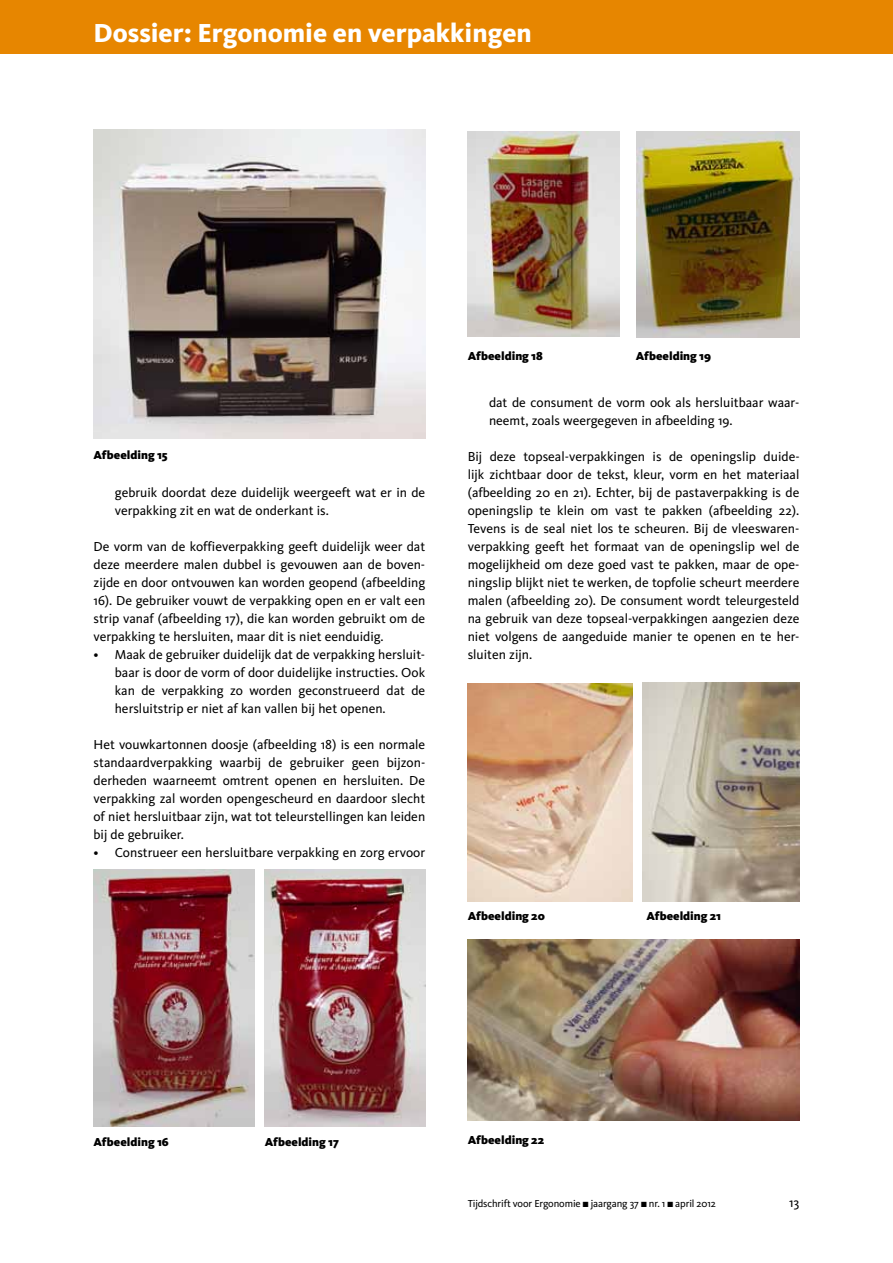
<style>
.page{position:relative;width:893px;height:1263px;background:#fff}
.page>*{position:absolute;margin:0;border:0;box-sizing:border-box;transform-origin:0 0}
.t1{font:800 27px "Kievit OT";color:#fff}
.t2{font:13.5px/18px "Kievit OT";color:#000;text-align:justify}
.t3{font:900 12px "Kievit OT";color:#000}
.t4{font:10.5px "Kievit OT";letter-spacing:-.01em;color:#000}
</style>
<div class="page">
<div style="left:0;top:0;width:893px;height:54px;background:#e78600"></div>
<img style="left:94px;top:130px;width:331px;height:309px">
<img style="left:94px;top:870px;width:160px;height:256px">
<img style="left:265px;top:870px;width:161px;height:256px">
<img style="left:468px;top:132px;width:151px;height:204px">
<img style="left:637px;top:132px;width:162px;height:205px">
<img style="left:468px;top:683px;width:164px;height:219px">
<img style="left:642px;top:682px;width:157px;height:220px">
<img style="left:468px;top:940px;width:331px;height:180px">
<p class="t1" style="left:94px;top:16px;width:440px">Dossier: Ergonomie en verpakkingen</p>
<p class="t3" style="left:94px;top:448px;width:76px">Afbeelding 15</p>
<p class="t2" style="left:115px;top:483px;width:312px">gebruik doordat deze duidelijk weergeeft wat er in de verpakking zit en wat de onderkant is.</p>
<p class="t2" style="left:94px;top:537px;width:333px">De vorm van de koffieverpakking geeft duidelijk weer dat deze meerdere malen dubbel is gevouwen aan de boven&shy;zijde en door ontvouwen kan worden geopend (afbeelding 16). De gebruiker vouwt de verpakking open en er valt een strip vanaf (afbeelding 17), die kan worden gebruikt om de verpakking te hersluiten, maar dit is niet eenduidig.</p>
<p class="t2" style="left:115px;top:645px;width:312px;text-indent:-21px">• Maak de gebruiker duidelijk dat de verpakking hersluit&shy;baar is door de vorm of door duidelijke instructies. Ook kan de verpakking zo worden geconstrueerd dat de hersluitstrip er niet af kan vallen bij het openen.</p>
<p class="t2" style="left:94px;top:735px;width:333px">Het vouwkartonnen doosje (afbeelding 18) is een normale standaardverpakking waarbij de gebruiker geen bijzon&shy;derheden waarneemt omtrent openen en hersluiten. De verpakking zal worden opengescheurd en daardoor slecht of niet hersluitbaar zijn, wat tot teleurstellingen kan leiden bij de gebruiker.</p>
<p class="t2" style="left:94px;top:843px;width:333px">• Construeer een hersluitbare verpakking en zorg ervoor</p>
<p class="t3" style="left:468px;top:349px;width:77px">Afbeelding 18</p>
<p class="t3" style="left:636px;top:349px;width:77px">Afbeelding 19</p>
<p class="t2" style="left:489px;top:393px;width:312px">dat de consument de vorm ook als hersluitbaar waar&shy;neemt, zoals weergegeven in afbeelding 19.</p>
<p class="t2" style="left:468px;top:447px;width:333px">Bij deze topseal-verpakkingen is de openingslip duide&shy;lijk zichtbaar door de tekst, kleur, vorm en het materiaal (afbeelding 20 en 21). Echter, bij de pastaverpakking is de openingslip te klein om vast te pakken (afbeelding 22).<br>Tevens is de seal niet los te scheuren. Bij de vleeswaren&shy;verpakking geeft het formaat van de openingslip wel de mogelijkheid om deze goed vast te pakken, maar de ope&shy;ningslip blijkt niet te werken, de topfolie scheurt meerdere malen (afbeelding 20). De consument wordt teleurgesteld na gebruik van deze topseal-verpakkingen aangezien deze niet volgens de aangeduide manier te openen en te her&shy;sluiten zijn.</p>
<p class="t3" style="left:468px;top:908px;width:79px">Afbeelding 20</p>
<p class="t3" style="left:646px;top:908px;width:76px">Afbeelding 21</p>
<p class="t3" style="left:94px;top:1134px;width:77px">Afbeelding 16</p>
<p class="t3" style="left:265px;top:1134px;width:76px">Afbeelding 17</p>
<p class="t3" style="left:468px;top:1132px;width:78px">Afbeelding 22</p>
<p class="t4" style="left:468px;top:1197px;width:250px">Tijdschrift voor Ergonomie ■ jaargang 37 ■ nr. 1 ■ april 2012</p>
<p class="t2" style="left:789px;top:1193px;width:12px">13</p>
</div>
